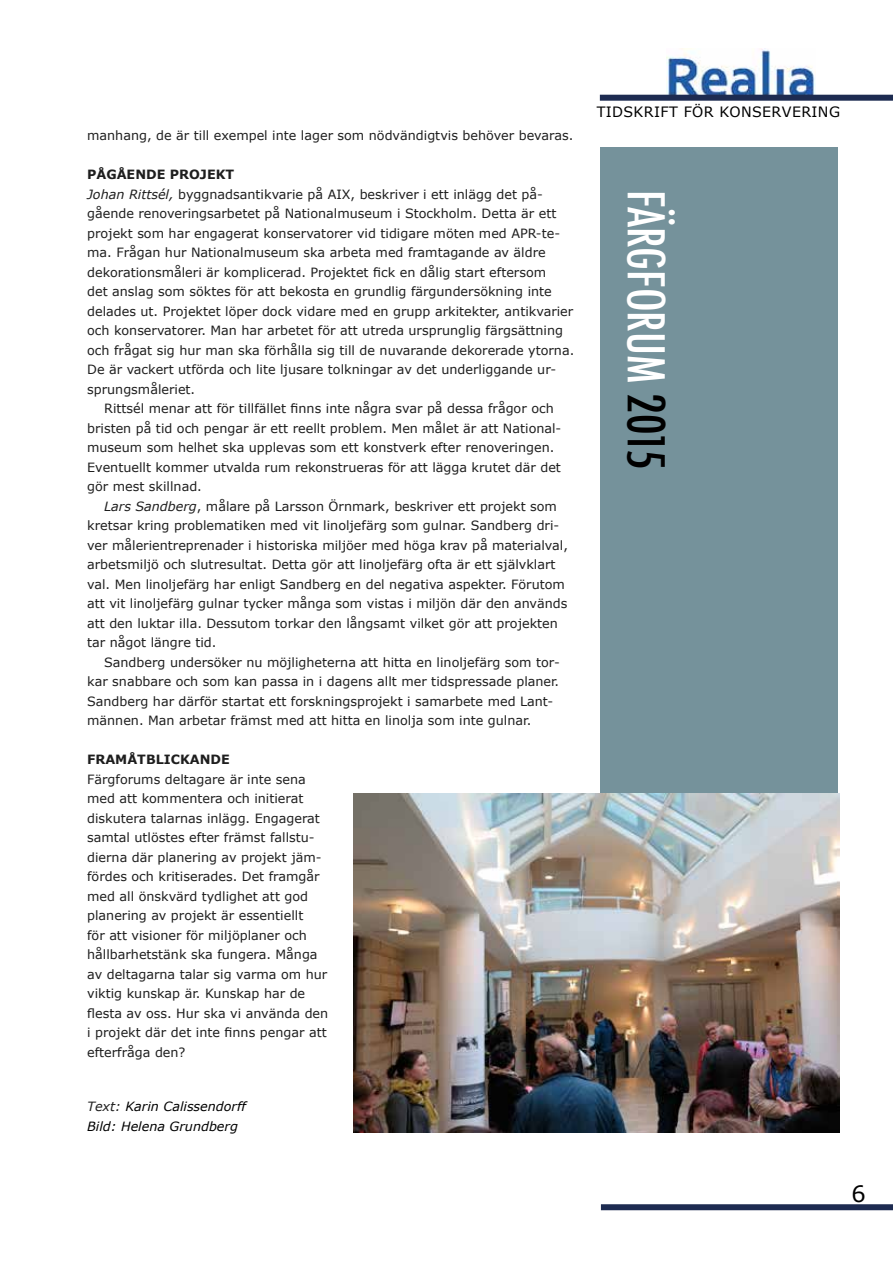
<style>
.page{position:relative;width:893px;height:1263px;background:#fff}
.page>*{position:absolute;margin:0;border:0;box-sizing:border-box;transform-origin:0 0}
.t1{font:500 condensed 49.5px "Futura";letter-spacing:-.005em;color:#fff}
.t2{font:22.5px "Verdana";color:#000}
.t3{font:14.25px "Verdana";letter-spacing:.025em;color:#000}
.t4{font:12.75px/19.5px "Verdana";color:#1e1e1e}
.t5{font:italic 12.75px/19.5px "Verdana";color:#000}
.t6{font:700 12.75px "Verdana";color:#1e1e1e}
.s1{font-style:italic}
.s2{color:#1e1e1e}
.s3{color:#000}
</style>
<div class="page">
<img style="left:667px;top:49px;width:149px;height:46px">
<div style="left:600px;top:95px;width:293px;height:6px;background:#1d2b51"></div>
<div style="left:600px;top:147px;width:238px;height:986px;background:#75929b"></div>
<div style="left:601px;top:1204px;width:292px;height:6px;background:#1d2b51"></div>
<img style="left:354px;top:793px;width:486px;height:339px">
<p class="t4" style="left:87px;top:126px;width:488px">manhang, de är till exempel inte lager som nödvändigtvis behöver bevaras.</p>
<p class="t6" style="left:87px;top:166px;width:50px">PÅGÅENDE</p>
<p class="t6" style="left:170px;top:166px;width:11px">PROJEKT</p>
<p class="t4" style="left:87px;top:184px;width:457px"><span class="s1">Johan Rittsél,</span> byggnadsantikvarie på AIX, beskriver i ett inlägg det på-</p>
<p class="t4" style="left:87px;top:204px;width:471px">gående renoveringsarbetet på Nationalmuseum i Stockholm. Detta är ett</p>
<p class="t4" style="left:87px;top:223px;width:474px">projekt som har engagerat konservatorer vid tidigare möten med APR-te-</p>
<p class="t4" style="left:87px;top:243px;width:460px">ma. Frågan hur Nationalmuseum ska arbeta med framtagande av äldre</p>
<p class="t4" style="left:87px;top:262px;width:460px">dekorationsmåleri är komplicerad. Projektet fick en dålig start eftersom</p>
<p class="t4" style="left:87px;top:282px;width:466px">det anslag som söktes för att bekosta en grundlig färgundersökning inte</p>
<p class="t4" style="left:87px;top:301px;width:488px">delades ut. Projektet löper dock vidare med en grupp arkitekter, antikvarier</p>
<p class="t4" style="left:87px;top:321px;width:477px">och konservatorer. M an har arbetet för att utreda ursprunglig färgsättning</p>
<p class="t4" style="left:87px;top:340px;width:489px">och frågat sig hur man ska förhålla sig till de nuvarande dekorerade ytorna.</p>
<p class="t4" style="left:87px;top:360px;width:471px">De är vackert utförda och lite ljusare tolkningar av det underliggande ur-</p>
<p class="t4" style="left:87px;top:379px;width:110px">sprungsmåleriet.</p>
<p class="t4" style="left:104px;top:399px;width:451px">Rittsél menar att för tillfället finns inte några svar på dessa frågor och</p>
<p class="t4" style="left:87px;top:418px;width:476px">bristen på tid och pengar är ett reellt problem. Men målet är att National-</p>
<p class="t4" style="left:87px;top:438px;width:469px">museum som helhet ska upplevas som ett konstverk efter renoveringen.</p>
<p class="t4" style="left:87px;top:457px;width:475px">Eventuellt kommer utvalda rum rekonstrueras för att lägga krutet där det</p>
<p class="t4" style="left:87px;top:477px;width:116px">gör mest skillnad.</p>
<p class="t4" style="left:104px;top:496px;width:454px"><span class="s1">Lars Sandberg</span>, målare på Larsson Örnmark, beskriver ett projekt som</p>
<p class="t4" style="left:87px;top:516px;width:474px">kretsar kring problematiken med vit linoljefärg som gulnar. Sandberg dri-</p>
<p class="t4" style="left:87px;top:535px;width:482px">ver målerientreprenader i historiska miljöer med höga krav på materialval,</p>
<p class="t4" style="left:87px;top:555px;width:470px">arbetsmiljö och slutresultat. Detta gör att linoljefärg ofta är ett självklart</p>
<p class="t4" style="left:87px;top:574px;width:479px">val. Men linoljefärg har enligt Sandberg en del negativa aspekter. Förutom</p>
<p class="t4" style="left:87px;top:594px;width:482px">att vit linoljefärg gulnar tycker många som vistas i miljön där den används</p>
<p class="t4" style="left:87px;top:613px;width:472px">att den luktar illa. Dessutom torkar den långsamt vilket gör att projekten</p>
<p class="t4" style="left:87px;top:633px;width:131px">tar något längre tid.</p>
<p class="t4" style="left:104px;top:652px;width:457px">Sandberg undersöker nu möjligheterna att hitta en linoljefärg som tor-</p>
<p class="t4" style="left:87px;top:672px;width:474px">kar snabbare och som kan passa in i dagens allt mer tidspressade planer.</p>
<p class="t4" style="left:87px;top:691px;width:468px">Sandberg har därför startat ett forskningsprojekt i samarbete med Lant-</p>
<p class="t4" style="left:87px;top:711px;width:446px">männen. Man arbetar främst med att hitta en linolja som inte gulnar.</p>
<p class="t6" style="left:87px;top:750px;width:20px">FRAM</p>
<p class="t6" style="left:127px;top:750px;width:21px">ÅTBLICKANDE</p>
<p class="t4" style="left:87px;top:769px;width:243px">Färgforums deltagare är inte sena med att kommentera och initierat diskutera talarnas inlägg. Engagerat samtal utlöstes efter främst fallstu&shy;dierna där planering av projekt jäm&shy;fördes och kritiserades. Det framgår med all önskvärd tydlighet att god planering av projekt är essentiellt<br>för att visioner för miljöplaner och hållbarhetstänk ska fungera. Många av deltagarna talar sig varma om hur viktig kunskap är. Kunskap har de flesta av oss. Hur ska vi använda den i projekt där det inte finns pengar att efterfråga den?</p>
<p class="t5" style="left:87px;top:1096px;width:160px"><span class="s2">Text:</span> Karin Calissendorff<br>Bild: Helena Grundberg</p>
<p class="t3" style="left:597px;top:102px;width:245px">Tidskrift för konservering</p>
<h1 class="t1" style="left:678px;top:190px;width:281px;rotate:90deg">Färgforum <span class="s3">2015</span></h1>
<h2 class="t2" style="left:851px;top:1178px;width:16px">6</h2>
</div>
